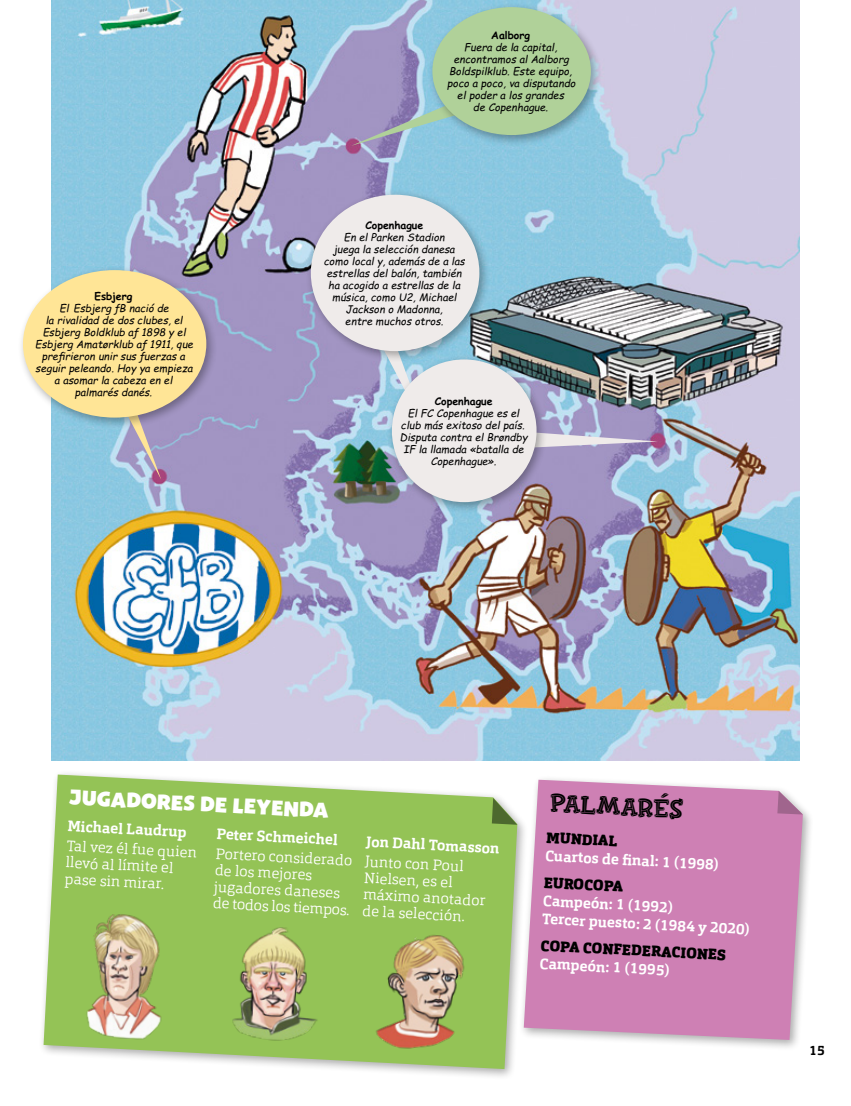
<style>
.page{position:relative;width:851px;height:1106px;background:#fff}
.page>*{position:absolute;margin:0;border:0;box-sizing:border-box;transform-origin:0 0}
._8_1_titulo_datos{font:700 27px "Fink";color:#000}
._7_1_titulo_jugadore{font:21px "Bango Pro";color:#fff}
._7_2_texto_jugadores{font:300 15px/16.5px "Orgon Slab";color:#fff}
._9_1_txt_PALMARES{font:700 15px "Orgon Slab";color:#fff}
._7_2_texto_jugadores-2{font:700 15px "Orgon Slab";color:#fff}
._9_1_txt_PALMARES-2{font:900 15px "Orgon Slab";color:#000}
.t1{font:700 13.5px "Orgon Slab";color:#000}
._6_1_bocadillo_mapa{font:italic 10.5px/12px "Comic Sans Pro";color:#000;text-align:center}
._6_1_bocadillo_mapa-2{font:700 10.5px "Comic Sans Pro";color:#000}
.s1{font-weight:700;font-style:normal}
</style>
<div class="page">
<img style="left:51px;top:0;width:748px;height:760px">
<svg style="left:113px;top:429px;width:48px;height:50px;background:#adb1cb"></svg>
<svg style="left:381px;top:362px;width:5px;height:75px"></svg>
<svg style="left:547px;top:429px;width:110px;height:19px;background:#bcb2cf"></svg>
<svg style="left:351px;top:92px;width:76px;height:54px;background:#9c9dbf"></svg>
<div style="left:38px;top:769px;width:490px;height:311px;background:#000;opacity:.33"></div>
<svg style="left:44px;top:774px;width:473px;height:295px;background:#a1c96c"></svg>
<svg style="left:491px;top:798px;width:26px;height:26px"></svg>
<img style="left:371px;top:929px;width:102px;height:126px">
<img style="left:227px;top:921px;width:99px;height:124px">
<img style="left:78px;top:912px;width:93px;height:132px">
<div style="left:518px;top:774px;width:296px;height:277px;background:#000;opacity:.33"></div>
<svg style="left:523px;top:779px;width:279px;height:260px;background:#d089b8"></svg>
<svg style="left:777px;top:790px;width:25px;height:24px"></svg>
<div style="left:18px;top:265px;width:200px;height:164px;background:#000;opacity:.33"></div>
<div style="left:23px;top:270px;width:183px;height:147px;background:#ffe596;border-radius:50%"></div>
<div style="left:427px;top:2px;width:175px;height:144px;background:#000;opacity:.33"></div>
<div style="left:432px;top:7px;width:158px;height:128px;background:#b0d199;border-radius:50%"></div>
<div style="left:386px;top:354px;width:161px;height:159px;background:#000;opacity:.33"></div>
<div style="left:392px;top:359px;width:144px;height:143px;background:#efebea;border-radius:50%"></div>
<div style="left:305px;top:189px;width:186px;height:173px;background:#000;opacity:.33"></div>
<div style="left:311px;top:195px;width:168px;height:156px;background:#efebea;border-radius:50%"></div>
<p class="_6_1_bocadillo_mapa" style="left:35px;top:290px;width:159px"><span class="s1">Esbjerg<br></span>El Esbjerg fB nació de<br>la rivalidad de dos clubes, el<br>Esbjerg Boldklub af 1898 y el<br>Esbjerg Amatørklub af 1911, que prefirieron unir sus fuerzas a seguir peleando. Hoy ya empieza a asomar la cabeza en el palmarés danés.</p>
<p class="_6_1_bocadillo_mapa" style="left:447px;top:29px;width:130px"><span class="s1">Aalborg<br></span>Fuera de la capital, encontramos al Aalborg<br>Boldspilklub. Este equipo, poco a poco, va disputando el poder a los grandes<br>de Copenhague.</p>
<p class="_6_1_bocadillo_mapa" style="left:324px;top:219px;width:142px"><span class="s1">Copenhague<br></span>En el Parken Stadion<br>juega la selección danesa como local y, además de a las estrellas del balón, también ha acogido a estrellas de la música, como U2, Michael<br>Jackson o Madonna,<br>entre muchos otros.</p>
<p class="_6_1_bocadillo_mapa-2" style="left:434px;top:393px;width:59px">Copenhague</p>
<p class="_6_1_bocadillo_mapa" style="left:400px;top:407px;width:129px">El FC Copenhague es el club más exitoso del país.<br>Disputa contra el Brøndby<br>IF la llamada «batalla de<br>Copenhague».</p>
<p class="_7_1_titulo_jugadore" style="left:70px;top:784px;width:261px;rotate:3deg">JUGADORES DE LEYENDA</p>
<p class="_7_2_texto_jugadores-2" style="left:68px;top:816px;width:121px;rotate:3deg">Michael Laudrup</p>
<p class="_7_2_texto_jugadores" style="left:67px;top:837px;width:132px;rotate:3deg">Tal vez él fue quien llevó al límite el pase sin mirar.</p>
<p class="_7_2_texto_jugadores-2" style="left:217px;top:823px;width:123px;rotate:3deg">Peter Schmeichel</p>
<p class="_7_2_texto_jugadores" style="left:216px;top:845px;width:138px;rotate:3deg">Portero considerado de los mejores jugadores daneses de todos los tiempos.</p>
<p class="_7_2_texto_jugadores-2" style="left:366px;top:831px;width:135px;rotate:3deg">Jon Dahl Tomasson</p>
<p class="_7_2_texto_jugadores" style="left:365px;top:852px;width:124px;rotate:3deg">Junto con Poul<br>Nielsen, es el máximo anotador de la selección.</p>
<p class="_8_1_titulo_datos" style="left:550px;top:785px;width:135px;rotate:3deg">PALMARÉS</p>
<p class="_9_1_txt_PALMARES-2" style="left:547px;top:827px;width:72px;rotate:3deg">MUNDIAL</p>
<p class="_9_1_txt_PALMARES" style="left:546px;top:845px;width:175px;rotate:3deg">Cuartos de fi nal: 1 (1998)</p>
<p class="_9_1_txt_PALMARES-2" style="left:544px;top:872px;width:80px;rotate:3deg">EUROCOPA</p>
<p class="_9_1_txt_PALMARES" style="left:543px;top:890px;width:131px;rotate:3deg">Campeón: 1 (1992)</p>
<p class="_9_1_txt_PALMARES" style="left:542px;top:908px;width:209px;rotate:3deg">Tercer puesto: 2 (1984 y 2020)</p>
<p class="_9_1_txt_PALMARES-2" style="left:541px;top:935px;width:187px;rotate:3deg">COPA CONFEDERACIONES</p>
<p class="_9_1_txt_PALMARES" style="left:540px;top:953px;width:131px;rotate:3deg">Campeón: 1 (1995)</p>
<p class="t1" style="left:809px;top:1041px;width:17px">15</p>
</div>
